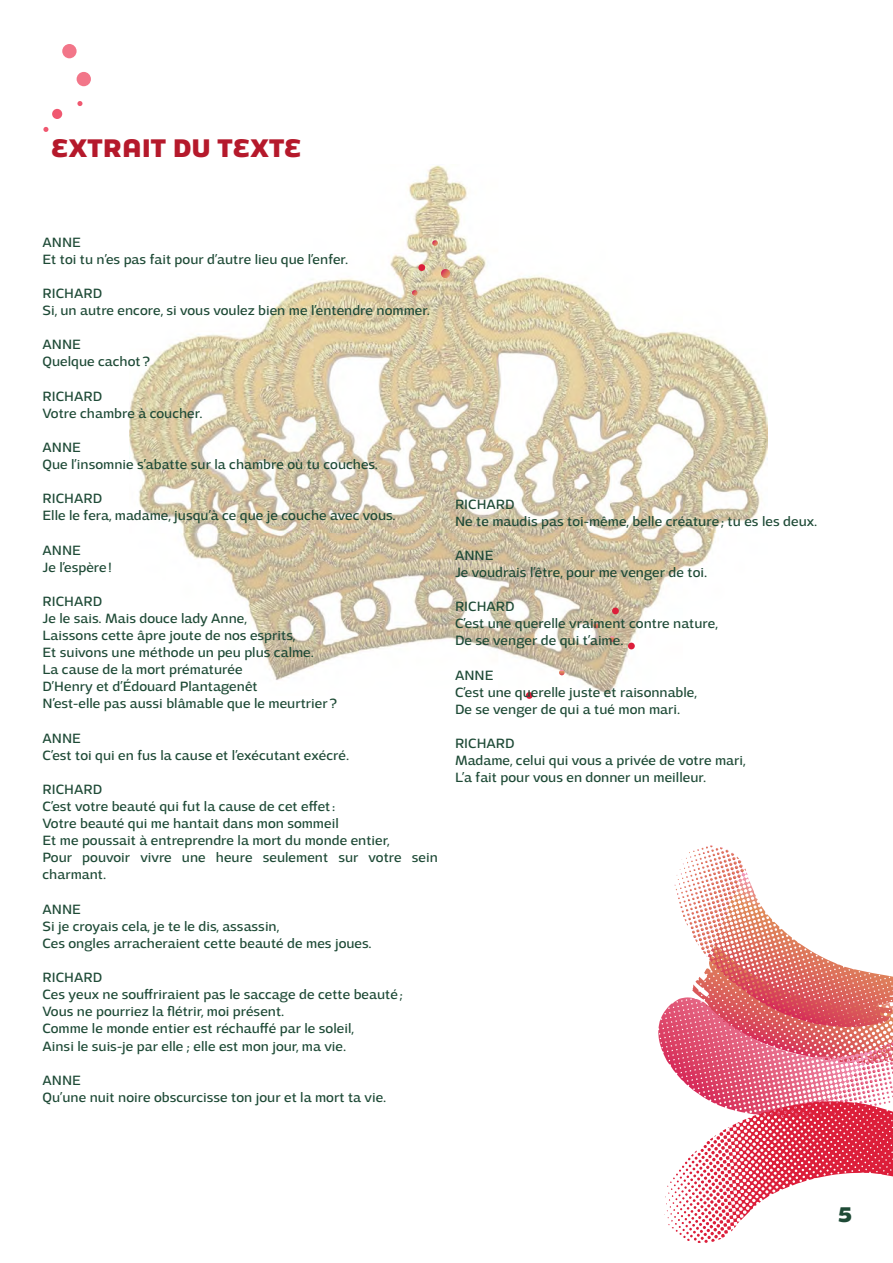
<style>
.page{position:relative;width:893px;height:1263px;background:#fff}
.page>*{position:absolute;margin:0;border:0;box-sizing:border-box;transform-origin:0 0}
.t1{font:italic 27px "Adria Grotesk Black Upright";color:#b5192b}
.t2{font:italic 22.5px "Adria Grotesk Black Upright";color:#1e4a36}
.t3{font:14.25px/17.1px "Adria Grotesk";color:#1e4a36}
</style>
<div class="page">
<img style="left:130px;top:165px;width:637px;height:530px">
<div style="left:628px;top:643px;width:7px;height:6px;background:#dc1e3a;border-radius:50%"></div>
<div style="left:612px;top:607px;width:7px;height:7px;background:#dc1e3a;border-radius:50%"></div>
<div style="left:526px;top:692px;width:7px;height:7px;background:#dc1e3a;border-radius:50%"></div>
<svg style="left:593px;top:623px;width:6px;height:5px"></svg>
<svg style="left:559px;top:670px;width:6px;height:5px"></svg>
<svg style="left:609px;top:636px;width:6px;height:6px"></svg>
<svg style="left:658px;top:845px;width:235px;height:398px"></svg>
<svg style="left:418px;top:264px;width:8px;height:7px"></svg>
<svg style="left:440px;top:269px;width:11px;height:10px"></svg>
<svg style="left:412px;top:290px;width:6px;height:6px"></svg>
<svg style="left:432px;top:240px;width:6px;height:6px"></svg>
<svg style="left:43px;top:127px;width:5px;height:5px"></svg>
<div style="left:62px;top:44px;width:15px;height:14px;background:#f27689;border-radius:50%"></div>
<div style="left:77px;top:72px;width:14px;height:14px;background:#f27689;border-radius:50%"></div>
<div style="left:52px;top:109px;width:10px;height:10px;background:#f05870;border-radius:50%"></div>
<svg style="left:77px;top:101px;width:5px;height:5px"></svg>
<p class="t1" style="left:51px;top:132px;width:252px">EXTRAIT DU TEXTE</p>
<p class="t3" style="left:43px;top:233px;width:40px">ANNE</p>
<p class="t3" style="left:43px;top:251px;width:307px">Et toi tu n’es pas fait pour d’autre lieu que l’enfer.</p>
<p class="t3" style="left:43px;top:285px;width:61px">RICHARD</p>
<p class="t3" style="left:43px;top:302px;width:389px">Si, un autre encore, si vous voulez bien me l’entendre nommer.</p>
<p class="t3" style="left:43px;top:336px;width:40px">ANNE</p>
<p class="t3" style="left:43px;top:353px;width:109px">Quelque cachot ?</p>
<p class="t3" style="left:43px;top:387px;width:61px">RICHARD</p>
<p class="t3" style="left:43px;top:404px;width:161px">Votre chambre à coucher.</p>
<p class="t3" style="left:43px;top:439px;width:40px">ANNE</p>
<p class="t3" style="left:43px;top:456px;width:337px">Que l’insomnie s’abatte sur la chambre où tu couches.</p>
<p class="t3" style="left:43px;top:490px;width:61px">RICHARD</p>
<p class="t3" style="left:43px;top:507px;width:355px">Elle le fera, madame, jusqu’à ce que je couche avec vous.</p>
<p class="t3" style="left:43px;top:541px;width:40px">ANNE</p>
<p class="t3" style="left:43px;top:558px;width:71px">Je l’espère !</p>
<p class="t3" style="left:43px;top:593px;width:61px">RICHARD</p>
<p class="t3" style="left:43px;top:610px;width:206px">Je le sais. Mais douce lady Anne,</p>
<p class="t3" style="left:43px;top:627px;width:254px">Laissons cette âpre joute de nos esprits,</p>
<p class="t3" style="left:43px;top:644px;width:273px">Et suivons une méthode un peu plus calme.</p>
<p class="t3" style="left:43px;top:661px;width:202px">La cause de la mort prématurée</p>
<p class="t3" style="left:43px;top:678px;width:217px">D’Henry et d’Édouard Plantagenêt</p>
<p class="t3" style="left:43px;top:695px;width:296px">N’est-elle pas aussi blâmable que le meurtrier ?</p>
<p class="t3" style="left:43px;top:729px;width:40px">ANNE</p>
<p class="t3" style="left:43px;top:746px;width:308px">C’est toi qui en fus la cause et l’exécutant exécré.</p>
<p class="t3" style="left:43px;top:781px;width:61px">RICHARD</p>
<p class="t3" style="left:43px;top:798px;width:294px">C’est votre beauté qui fut la cause de cet effet :</p>
<p class="t3" style="left:43px;top:815px;width:298px">Votre beauté qui me hantait dans mon sommeil</p>
<p class="t3" style="left:43px;top:832px;width:348px">Et me poussait à entreprendre la mort du monde entier,</p>
<p class="t3" style="left:43px;top:849px;width:397px">Pour pouvoir vivre une heure seulement sur votre sein charmant.</p>
<p class="t3" style="left:43px;top:900px;width:40px">ANNE</p>
<p class="t3" style="left:43px;top:917px;width:238px">Si je croyais cela, je te le dis, assassin,</p>
<p class="t3" style="left:43px;top:935px;width:331px">Ces ongles arracheraient cette beauté de mes joues.</p>
<p class="t3" style="left:43px;top:969px;width:61px">RICHARD</p>
<p class="t3" style="left:43px;top:986px;width:362px">Ces yeux ne souffriraient pas le saccage de cette beauté ;</p>
<p class="t3" style="left:43px;top:1003px;width:243px">Vous ne pourriez la flétrir, moi présent.</p>
<p class="t3" style="left:43px;top:1020px;width:313px">Comme le monde entier est réchauffé par le soleil,</p>
<p class="t3" style="left:43px;top:1037px;width:305px">Ainsi le suis-je par elle ; elle est mon jour, ma vie.</p>
<p class="t3" style="left:43px;top:1071px;width:40px">ANNE</p>
<p class="t3" style="left:43px;top:1088px;width:345px">Qu’une nuit noire obscurcisse ton jour et la mort ta vie.</p>
<p class="t3" style="left:455px;top:495px;width:61px">RICHARD</p>
<p class="t3" style="left:455px;top:512px;width:364px">Ne te maudis pas toi-même, belle créature ; tu es les deux.</p>
<p class="t3" style="left:455px;top:547px;width:40px">ANNE</p>
<p class="t3" style="left:455px;top:564px;width:254px">Je voudrais l’être, pour me venger de toi.</p>
<p class="t3" style="left:455px;top:598px;width:61px">RICHARD</p>
<p class="t3" style="left:455px;top:615px;width:264px">C’est une querelle vraiment contre nature,</p>
<p class="t3" style="left:455px;top:632px;width:170px">De se venger de qui t’aime.</p>
<p class="t3" style="left:455px;top:666px;width:40px">ANNE</p>
<p class="t3" style="left:455px;top:683px;width:243px">C’est une querelle juste et raisonnable,</p>
<p class="t3" style="left:455px;top:701px;width:227px">De se venger de qui a tué mon mari.</p>
<p class="t3" style="left:455px;top:735px;width:61px">RICHARD</p>
<p class="t3" style="left:455px;top:752px;width:292px">Madame, celui qui vous a privée de votre mari,</p>
<p class="t3" style="left:455px;top:769px;width:253px">L’a fait pour vous en donner un meilleur.</p>
<p class="t2" style="left:838px;top:1201px;width:16px">5</p>
</div>
